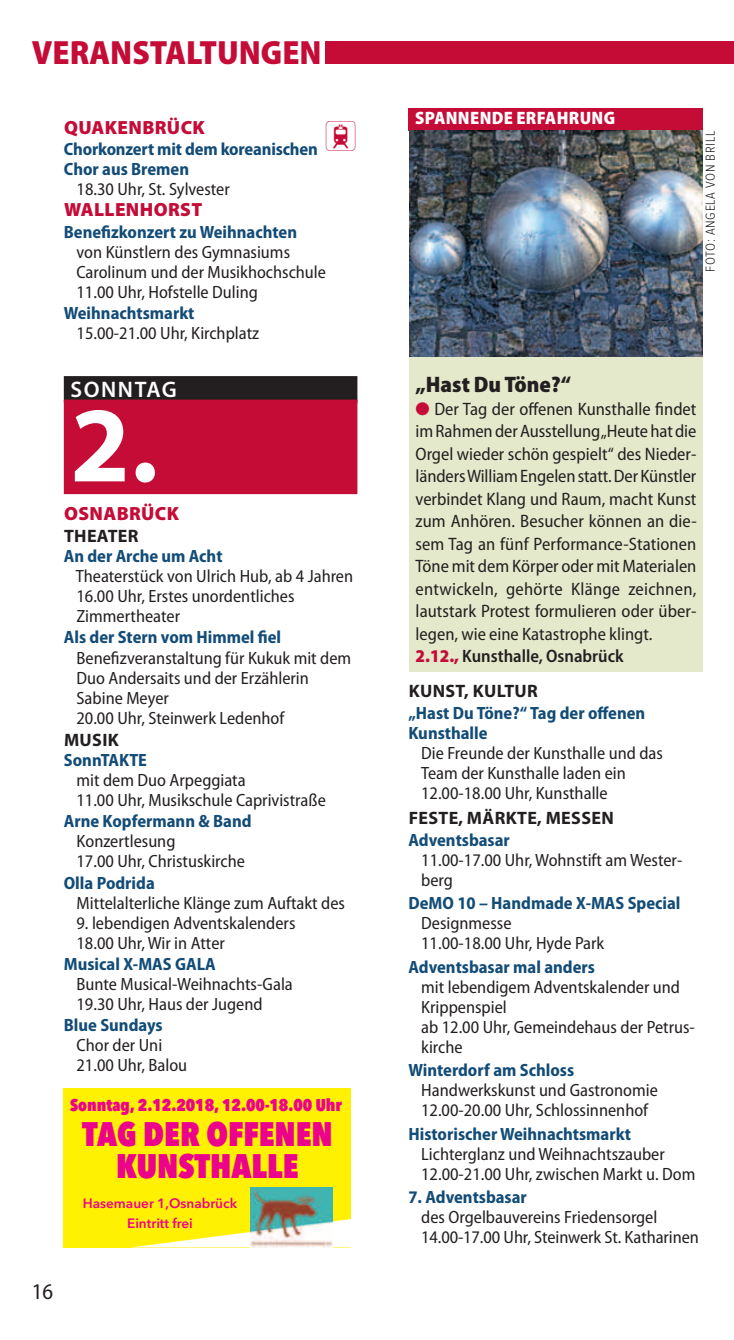
<style>
.page{position:relative;width:734px;height:1340px;background:#fff}
.page>*{position:absolute;margin:0;border:0;box-sizing:border-box;transform-origin:0 0}
.t1{font:700 108px "Myriad Pro";color:#fff}
.t2{font:800 condensed 33.75px/32.4px "Avenir Next LT Pro";color:#ed028c;text-align:center}
.t3{font:900 semi-condensed 33.75px "Myriad Pro";color:#c40c37}
.t4{font:31.5px "Communications P06";color:#c40c37}
.t5{font:900 semi-condensed 22.5px "Myriad Pro";color:#231f20}
.t6{font:600 22.5px "Myriad Pro";letter-spacing:.07em;color:#fff}
.t7{font:semi-condensed 22.5px "Myriad Pro";color:#231f20}
.t8{font:900 19.12px "Myriad Pro";letter-spacing:.02em;color:#c40c37}
.t9{font:semi-condensed 18px/22.5px "Myriad Pro";color:#231f20}
.t10{font:700 18px "Myriad Pro";letter-spacing:.02em;color:#231f20}
.t11{font:900 semi-condensed 18px "Myriad Pro";letter-spacing:.02em;color:#fff}
.t12{font:semi-condensed 17.78px/20px "Myriad Pro";color:#231f20}
.t13{font:700 semi-condensed 17.78px "Myriad Pro";color:#124c77}
.t14{font:800 condensed 16.88px "Avenir Next LT Pro";color:#ed028c}
.t15{font:600 13.5px/19.8px "Avenir Next LT Pro";color:#ed028c;text-align:center}
.t16{font:300 13.5px "Proxima Nova Cond";letter-spacing:.05em;color:#231f20}
.s1{font-weight:700;color:#124c77}
.s2{color:#c40c37}
.s3{font-weight:900;color:#c40c37}
.s4{font-weight:600}
</style>
<div class="page">
<div style="left:64px;top:376px;width:293px;height:27px;background:#231f20"></div>
<div style="left:64px;top:399px;width:293px;height:95px;background:#c40c37"></div>
<div style="left:325px;top:41px;width:408px;height:23px;background:#c40c37"></div>
<div style="left:64px;top:1087px;width:287px;height:160px;background:#fff101"></div>
<svg style="left:134px;top:1218px;width:217px;height:29px"></svg>
<img style="left:250px;top:1187px;width:82px;height:60px">
<div style="left:409px;top:356px;width:293px;height:315px;background:#e5e9cb"></div>
<div style="left:408px;top:108px;width:294px;height:23px;background:#c40c37"></div>
<img style="left:409px;top:131px;width:293px;height:225px">
<p class="t3" style="left:32px;top:40px;width:291px">VERANSTALTUNGEN</p>
<p class="t8" style="left:64px;top:116px;width:142px">QUAKENBRÜCK</p>
<p class="t4" style="left:324px;top:121px;width:35px">_</p>
<p class="t12" style="left:77px;top:160px;width:155px;text-indent:-13px"><span class="s1">Chor aus Bremen<br></span>18.30 Uhr, St. Sylvester</p>
<p class="t8" style="left:64px;top:198px;width:140px">WALLENHORST</p>
<p class="t13" style="left:64px;top:225px;width:235px">Benefizkonzert zu Weihnachten</p>
<p class="t12" style="left:77px;top:243px;width:215px">von Künstlern des Gymnasiums</p>
<p class="t12" style="left:76px;top:263px;width:251px">Carolinum und der Musikhochschule</p>
<p class="t12" style="left:76px;top:283px;width:183px">11.00 Uhr, Hofstelle Duling</p>
<p class="t13" style="left:64px;top:306px;width:132px">Weihnachtsmarkt</p>
<p class="t12" style="left:77px;top:324px;width:184px">15.00-21.00 Uhr, Kirchplatz</p>
<p class="t6" style="left:70px;top:376px;width:108px">SONNTAG</p>
<p class="t1" style="left:70px;top:381px;width:90px">2.</p>
<p class="t8" style="left:64px;top:502px;width:117px">OSNABRÜCK</p>
<p class="t10" style="left:64px;top:525px;width:76px">THEATER</p>
<p class="t13" style="left:64px;top:549px;width:160px">An der Arche um Acht</p>
<p class="t12" style="left:76px;top:567px;width:279px">Theaterstück von Ulrich Hub, ab 4 Jahren</p>
<p class="t12" style="left:76px;top:587px;width:219px">16.00 Uhr, Erstes unordentliches</p>
<p class="t12" style="left:76px;top:607px;width:105px">Zimmertheater</p>
<p class="t13" style="left:64px;top:631px;width:219px">Als der Stern vom Himmel fiel</p>
<p class="t12" style="left:77px;top:649px;width:276px">Benefizveranstaltung für Kukuk mit dem</p>
<p class="t12" style="left:76px;top:669px;width:234px">Duo Andersaits und der Erzählerin</p>
<p class="t12" style="left:76px;top:689px;width:94px">Sabine Meyer</p>
<p class="t12" style="left:76px;top:709px;width:209px">20.00 Uhr, Steinwerk Ledenhof</p>
<p class="t10" style="left:64px;top:729px;width:56px">MUSIK</p>
<p class="t13" style="left:64px;top:753px;width:85px">SonnTAKTE</p>
<p class="t12" style="left:77px;top:771px;width:170px">mit dem Duo Arpeggiata</p>
<p class="t12" style="left:76px;top:791px;width:251px">11.00 Uhr, Musikschule Caprivistraße</p>
<p class="t13" style="left:64px;top:814px;width:189px">Arne Kopfermann &amp; Band</p>
<p class="t12" style="left:77px;top:832px;width:100px">Konzertlesung</p>
<p class="t12" style="left:76px;top:852px;width:170px">17.00 Uhr, Christuskirche</p>
<p class="t13" style="left:64px;top:876px;width:92px">Olla Podrida</p>
<p class="t12" style="left:77px;top:894px;width:270px">Mittelalterliche Klänge zum Auftakt des</p>
<p class="t12" style="left:76px;top:914px;width:220px">9. lebendigen Adventskalenders</p>
<p class="t12" style="left:76px;top:934px;width:150px">18.00 Uhr, Wir in Atter</p>
<p class="t13" style="left:64px;top:957px;width:153px">Musical X-MAS GALA</p>
<p class="t12" style="left:77px;top:975px;width:218px">Bunte Musical-Weihnachts-Gala</p>
<p class="t12" style="left:76px;top:995px;width:188px">19.30 Uhr, Haus der Jugend</p>
<p class="t13" style="left:64px;top:1018px;width:100px">Blue Sundays</p>
<p class="t12" style="left:77px;top:1037px;width:87px">Chor der Uni</p>
<p class="t12" style="left:76px;top:1057px;width:112px">21.00 Uhr, Balou</p>
<p class="t13" style="left:64px;top:142px;width:255px">Chorkonzert mit dem koreanischen</p>
<p class="t14" style="left:70px;top:1095px;width:273px">Sonntag, 2.12.2018, 12.00-18.00 Uhr</p>
<p class="t2" style="left:82px;top:1117px;width:252px">TAG DER OFFENEN<br>KUNSTHALLE</p>
<p class="t15" style="left:83px;top:1192px;width:156px">Hasemauer 1,Osnabrück<br>Eintritt frei</p>
<p class="t7" style="left:32px;top:1283px;width:23px">16</p>
<p class="t11" style="left:415px;top:111px;width:202px">SPANNENDE ERFAHRUNG</p>
<p class="t16" style="left:705px;top:272px;width:143px;rotate:-90deg">FOTO: ANGELA VON BRILL</p>
<p class="t5" style="left:415px;top:376px;width:157px">„Hast Du Töne?“</p>
<p class="t9" style="left:415px;top:399px;width:283px"><span class="s2">●</span> Der Tag der offenen Kunsthalle findet im Rahmen der Ausstellung „Heute hat die Orgel wieder schön gespielt“ des Nieder&shy;länders William Engelen statt. Der Künstler verbindet Klang und Raum, macht Kunst zum Anhören. Besucher können an die&shy;sem Tag an fünf Performance-Stationen Töne mit dem Körper oder mit Materialen entwickeln, gehörte Klänge zeichnen, lautstark Protest formulieren oder über - legen, wie eine Katastrophe klingt.<br><span class="s3">2.12.,</span> <span class="s4">Kunsthalle, Osnabrück</span></p>
<p class="t10" style="left:408px;top:680px;width:131px">KUNST, KULTUR</p>
<p class="t13" style="left:408px;top:706px;width:238px">„Hast Du Töne?“ Tag der offenen</p>
<p class="t13" style="left:408px;top:726px;width:81px">Kunsthalle</p>
<p class="t12" style="left:421px;top:745px;width:243px">Die Freunde der Kunsthalle und das</p>
<p class="t12" style="left:421px;top:765px;width:206px">Team der Kunsthalle laden ein</p>
<p class="t12" style="left:421px;top:785px;width:188px">12.00-18.00 Uhr, Kunsthalle</p>
<p class="t10" style="left:408px;top:806px;width:207px">FESTE, MÄRKTE, MESSEN</p>
<p class="t12" style="left:421px;top:831px;width:262px;text-indent:-13px"><span class="s1">Adventsbasar<br></span>11.00-17.00 Uhr, Wohnstift am Wester&shy;berg</p>
<p class="t12" style="left:421px;top:894px;width:261px;text-indent:-13px"><span class="s1">DeMO 10 – Handmade X-MAS Special<br></span>Designmesse<br>11.00-18.00 Uhr, Hyde Park</p>
<p class="t12" style="left:421px;top:958px;width:275px;text-indent:-13px"><span class="s1">Adventsbasar mal anders<br></span>mit lebendigem Adventskalender und<br>Krippenspiel<br>ab 12.00 Uhr, Gemeindehaus der Petrus&shy;kirche</p>
<p class="t12" style="left:421px;top:1061px;width:238px;text-indent:-13px"><span class="s1">Winterdorf am Schloss<br></span>Handwerkskunst und Gastronomie<br>12.00-20.00 Uhr, Schlossinnenhof</p>
<p class="t12" style="left:421px;top:1125px;width:276px;text-indent:-13px"><span class="s1">Historischer Weihnachtsmarkt<br></span>Lichterglanz und Weihnachtszauber<br>12.00-21.00 Uhr, zwischen Markt u. Dom</p>
<p class="t12" style="left:421px;top:1188px;width:279px;text-indent:-13px"><span class="s1">7. Adventsbasar<br></span>des Orgelbauvereins Friedensorgel<br>14.00-17.00 Uhr, Steinwerk St. Katharinen</p>
</div>
